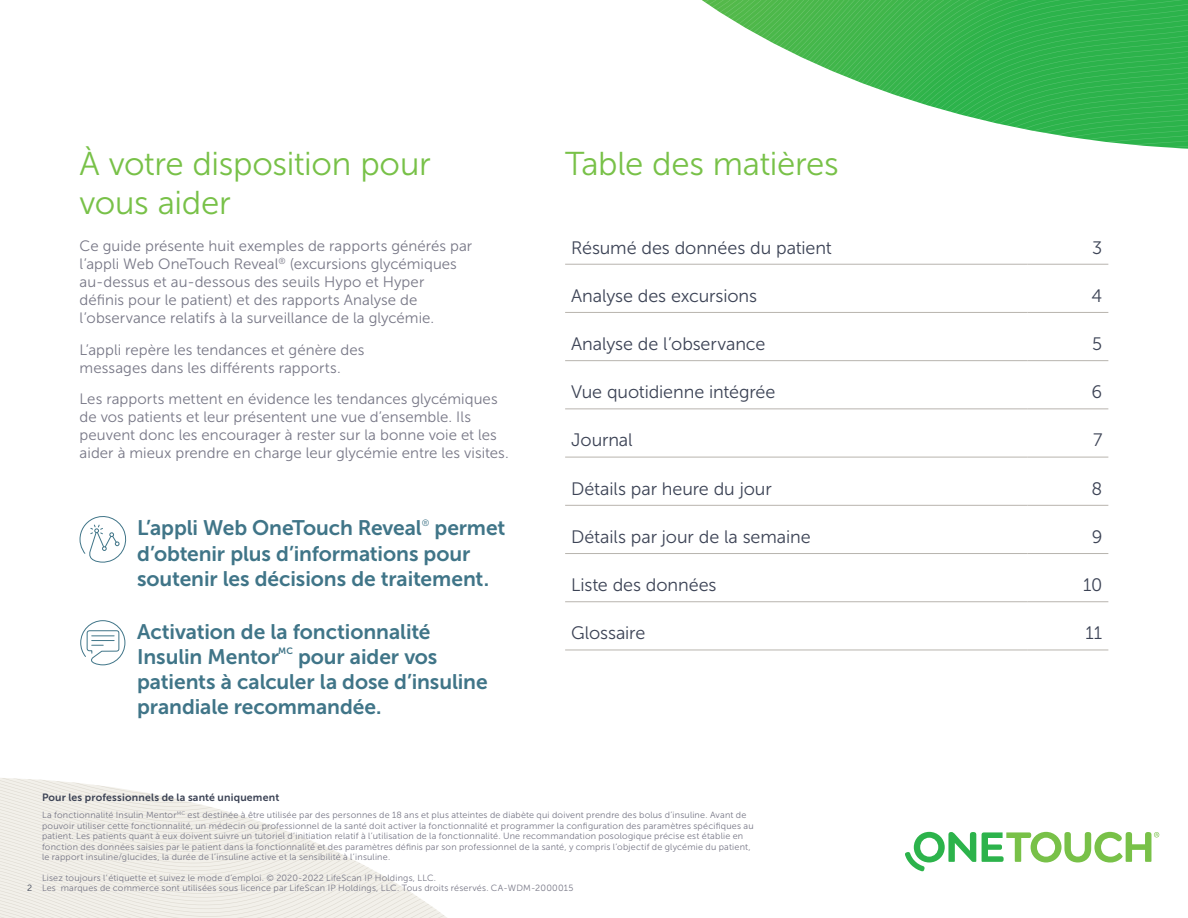
<style>
.page{position:relative;width:1188px;height:918px;background:#fff}
.page>*{position:absolute;margin:0;border:0;box-sizing:border-box;transform-origin:0 0}
.t1{font:33px/39.6px "Museo Sans 300";letter-spacing:-.01em;color:#78c148}
.t2{font:21px/25.2px "Museo Sans 700";letter-spacing:-.005em;color:#407588}
.t3{font:18px "Museo Sans 300";letter-spacing:-.005em;color:#3c4355}
.t4{font:15px/18px "Museo Sans 300";letter-spacing:.005em;color:#777786}
.t5{font:10.5px "Museo Sans 700";letter-spacing:.015em;color:#3c4355}
.t6{font:9.15px "Museo Sans 700";color:#407588}
.t7{font:9.15px "Museo Sans 300";color:#407588}
.t8{font:9px/10.5px "Museo Sans 300";letter-spacing:.02em;color:#777786}
.t9{font:9px "Museo Sans 300";color:#3c4355}
</style>
<div class="page">
<svg style="left:0;top:778px;width:447px;height:140px"></svg>
<svg style="left:702px;top:0;width:486px;height:149px"></svg>
<svg style="left:905px;top:832px;width:71px;height:39px"></svg>
<svg style="left:982px;top:832px;width:177px;height:31px"></svg>
<hr style="left:565px;top:650px;width:463px;height:1px;background:#b8b4ae">
<hr style="left:1028px;top:650px;width:80px;height:1px;background:#b8b4ae">
<hr style="left:565px;top:601px;width:463px;height:1px;background:#b8b4ae">
<hr style="left:1028px;top:601px;width:80px;height:1px;background:#b8b4ae">
<hr style="left:565px;top:264px;width:463px;height:1px;background:#b8b4ae">
<hr style="left:1028px;top:264px;width:80px;height:1px;background:#b8b4ae">
<hr style="left:565px;top:312px;width:463px;height:1px;background:#b8b4ae">
<hr style="left:1028px;top:312px;width:80px;height:1px;background:#b8b4ae">
<hr style="left:565px;top:360px;width:463px;height:1px;background:#b8b4ae">
<hr style="left:1028px;top:360px;width:80px;height:1px;background:#b8b4ae">
<hr style="left:565px;top:409px;width:463px;height:1px;background:#b8b4ae">
<hr style="left:1028px;top:409px;width:80px;height:1px;background:#b8b4ae">
<hr style="left:565px;top:457px;width:463px;height:1px;background:#b8b4ae">
<hr style="left:1028px;top:457px;width:80px;height:1px;background:#b8b4ae">
<hr style="left:565px;top:505px;width:463px;height:1px;background:#b8b4ae">
<hr style="left:1028px;top:505px;width:80px;height:1px;background:#b8b4ae">
<hr style="left:565px;top:553px;width:463px;height:1px;background:#b8b4ae">
<hr style="left:1028px;top:553px;width:80px;height:1px;background:#b8b4ae">
<svg style="left:80px;top:516px;width:46px;height:47px"></svg>
<svg style="left:80px;top:620px;width:46px;height:46px"></svg>
<h1 class="t1" style="left:80px;top:144px;width:353px">À votre disposition pour vous aider</h1>
<h1 class="t1" style="left:565px;top:144px;width:275px">Table des matières</h1>
<p class="t4" style="left:80px;top:237px;width:394px">Ce guide présente huit exemples de rapports générés par l’appli Web OneTouch Reveal<sup>®</sup> (excursions glycémiques au-dessus et au-dessous des seuils Hypo et Hyper définis pour le patient) et des rapports Analyse de l’observance relatifs à la surveillance de la glycémie.</p>
<h3 class="t4" style="left:80px;top:341px;width:286px">L’appli repère les tendances et génère des messages dans les différents rapports.</h3>
<p class="t4" style="left:80px;top:390px;width:431px">Les rapports mettent en évidence les tendances glycémiques de vos patients et leur présentent une vue d’ensemble. Ils peuvent donc les encourager à rester sur la bonne voie et les aider à mieux prendre en charge leur glycémie entre les visites.</p>
<h3 class="t3" style="left:571px;top:238px;width:262px">Résumé des données du patient</h3>
<h3 class="t3" style="left:1092px;top:238px;width:12px">3</h3>
<h3 class="t3" style="left:571px;top:286px;width:188px">Analyse des excursions</h3>
<h3 class="t3" style="left:1092px;top:286px;width:12px">4</h3>
<h3 class="t3" style="left:571px;top:334px;width:196px">Analyse de l’observance</h3>
<h3 class="t3" style="left:1092px;top:334px;width:12px">5</h3>
<h3 class="t3" style="left:571px;top:382px;width:206px">Vue quotidienne intégrée</h3>
<h3 class="t3" style="left:1092px;top:382px;width:12px">6</h3>
<h3 class="t3" style="left:571px;top:431px;width:63px">Journal</h3>
<h3 class="t3" style="left:1093px;top:431px;width:11px">7</h3>
<h3 class="t3" style="left:571px;top:479px;width:202px">Détails par heure du jour</h3>
<h3 class="t3" style="left:1092px;top:479px;width:12px">8</h3>
<h3 class="t3" style="left:571px;top:527px;width:241px">Détails par jour de la semaine</h3>
<h3 class="t3" style="left:1092px;top:527px;width:12px">9</h3>
<h3 class="t3" style="left:571px;top:575px;width:147px">Liste des données</h3>
<h3 class="t3" style="left:1083px;top:575px;width:21px">10</h3>
<h3 class="t3" style="left:571px;top:623px;width:76px">Glossaire</h3>
<h3 class="t3" style="left:1085px;top:623px;width:18px">11</h3>
<h2 class="t2" style="left:137px;top:515px;width:286px">L’appli Web OneTouch Reveal</h2>
<p class="t7" style="left:422px;top:518px;width:9px">®</p>
<h2 class="t2" style="left:137px;top:515px;width:370px;text-indent:297px">permet d’obtenir plus d’informations pour soutenir les décisions de traitement.</h2>
<h2 class="t2" style="left:137px;top:619px;width:295px">Activation de la fonctionnalité<br>Insulin Mentor</h2>
<p class="t6" style="left:278px;top:646px;width:16px">MC</p>
<h2 class="t2" style="left:137px;top:644px;width:352px;text-indent:161px">pour aider vos patients à calculer la dose d’insuline prandiale recommandée.</h2>
<p class="t9" style="left:27px;top:883px;width:7px">2</p>
<p class="t5" style="left:42px;top:791px;width:239px">Pour les professionnels de la santé uniquement</p>
<p class="t8" style="left:42px;top:810px;width:713px">La fonctionnalité Insulin Mentor<sup>MC</sup> est destinée à être utilisée par des personnes de 18 ans et plus atteintes de diabète qui doivent prendre des bolus d’insuline. Avant de pouvoir utiliser cette fonctionnalité, un médecin ou professionnel de la santé doit activer la fonctionnalité et programmer la configuration des paramètres spécifiques au patient. Les patients quant à eux doivent suivre un tutoriel d’initiation relatif à l’utilisation de la fonctionnalité. Une recommandation posologique précise est établie en fonction des données saisies par le patient dans la fonctionnalité et des paramètres définis par son professionnel de la santé, y compris l’objectif de glycémie du patient, le rapport insuline/glucides, la durée de l’insuline active et la sensibilité à l’insuline.</p>
<p class="t8" style="left:42px;top:872px;width:533px">Lisez toujours l’étiquette et suivez le mode d’emploi. © 2020-2022 LifeScan IP Holdings, LLC.<br>Les marques de commerce sont utilisées sous licence par LifeScan IP Holdings, LLC. Tous droits réservés. CA-WDM-2000015</p>
</div>
